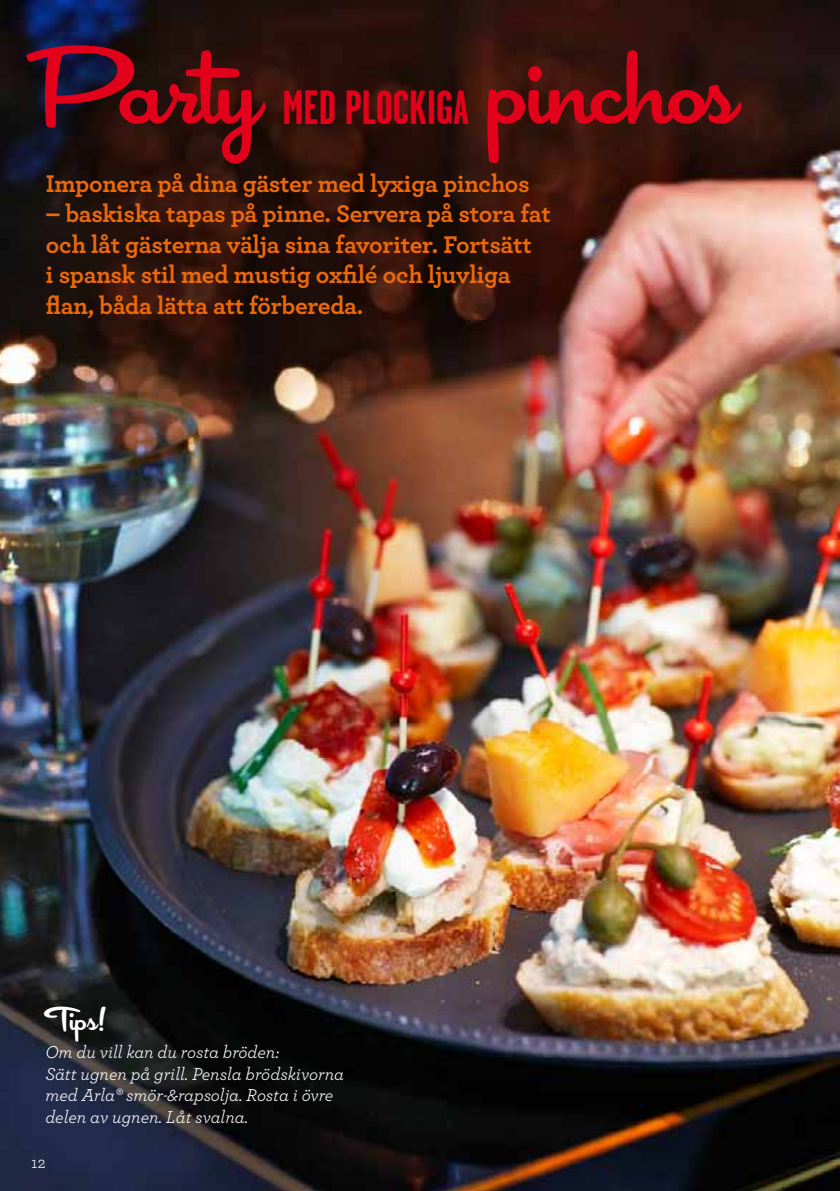
<style>
.page{position:relative;width:840px;height:1191px;background:#fff}
.page>*{position:absolute;margin:0;border:0;box-sizing:border-box;transform-origin:0 0}
.t1{font:115px "Cocktail Shaker";color:#e2001a}
.t2{font:700 48px "Garage Gothic";color:#e2001a}
.t3{font:34px "Cocktail Shaker";color:#fff}
.t4{font:700 25.4px/30.4px "Archer";letter-spacing:-.01em;color:#eb690b}
.t5{font:italic 18px/21.6px "Archer";color:#fff}
.t6{font:16.4px "Archer";color:#fff}
</style>
<div class="page">
<img style="left:0;top:0;width:839px;height:1191px">
<h1 class="t1" style="left:44px;top:22px;width:217px">Party</h1>
<h2 class="t2" style="left:282px;top:78px;width:187px">MED PLOCKIGA</h2>
<h1 class="t1" style="left:488px;top:22px;width:248px">pinchos</h1>
<p class="t4" style="left:46px;top:166px;width:485px">Imponera på dina gäster med lyxiga pinchos</p>
<p class="t4" style="left:46px;top:197px;width:506px">– baskiska tapas på pinne. Servera på stora fat och låt gästerna välja sina favoriter. Fortsätt<br>i spansk stil med mustig oxfilé och ljuvliga flan, båda lätta att förbereda.</p>
<h3 class="t3" style="left:45px;top:999px;width:62px">Tips!</h3>
<p class="t5" style="left:45px;top:1040px;width:300px">Om du vill kan du rosta bröden:<br>Sätt ugnen på grill. Pensla brödskivorna med Arla® smör-&amp;rapsolja. Rosta i övre delen av ugnen. Låt svalna.</p>
<p class="t6" style="left:31px;top:1151px;width:16px">12</p>
</div>
